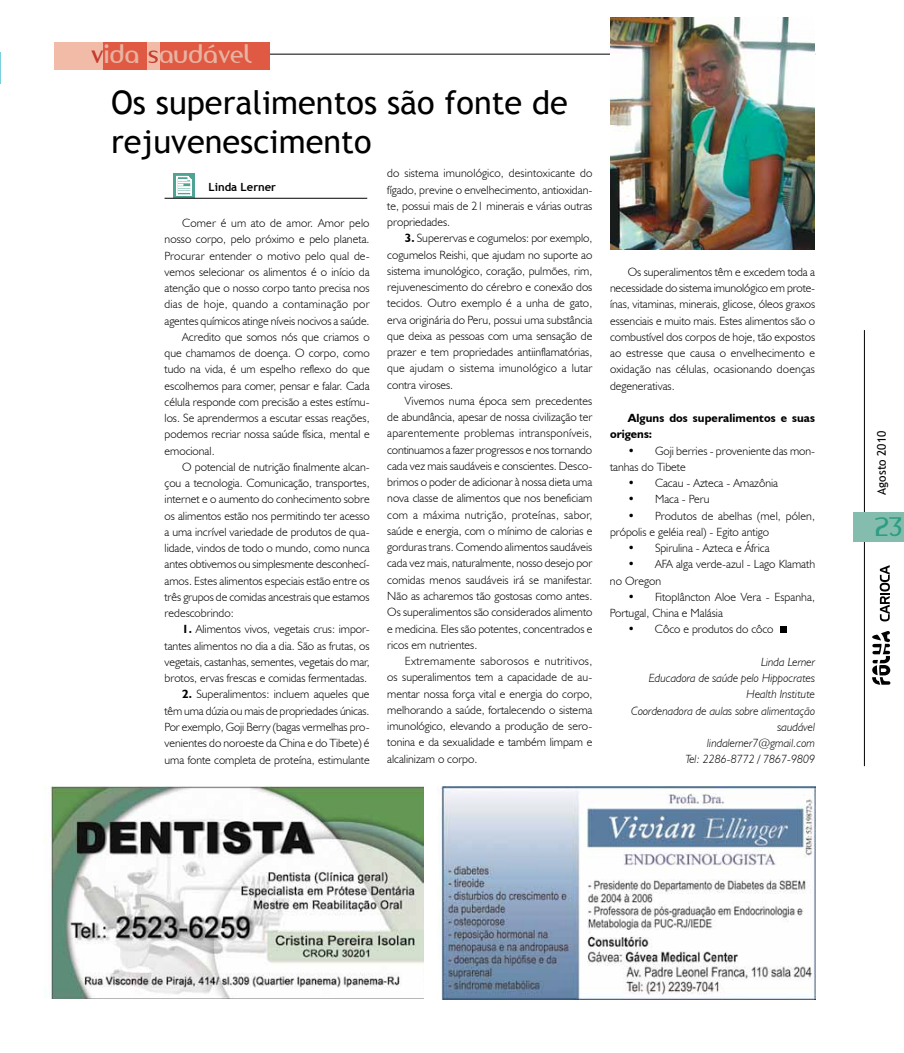
<style>
.page{position:relative;width:904px;height:1053px;background:#fff}
.page>*{position:absolute;margin:0;border:0;box-sizing:border-box;transform-origin:0 0}
.t1{font:32.5px/39px "Trebuchet MS";color:#000}
.t2{font:25px "Amerika Sans";color:#e6b4a2}
.t3{font:25px "Amerika Sans";color:#2d9d83}
.t4{font:300 11.88px/16.2px "Humanist 521 BT";color:#000;text-align:justify}
.t5{font:italic 300 11.88px/16.2px "Humanist 521 BT";color:#000;text-align:right}
.t6{font:700 11.88px/16.2px "Humanist 521 BT";letter-spacing:.01em;color:#000}
.t7{font:300 11.88px "Humanist 521 BT";letter-spacing:.02em;color:#000}
.t8{font:11.88px "Trebuchet MS";color:#000}
.t9{font:700 11.25px "Trebuchet MS";color:#000}
.s1{color:#c43b2f}
.s2{font-weight:700}
</style>
<div class="page">
<hr style="left:864px;top:330px;width:1px;height:436px;background:#000">
<div style="left:853px;top:512px;width:51px;height:29px;background:#84bdad"></div>
<svg style="left:872px;top:631px;width:18px;height:53px"></svg>
<svg style="left:879px;top:565px;width:10px;height:56px"></svg>
<hr style="left:0;top:52px;width:1px;height:31px;background:#7bd0de">
<div style="left:173px;top:173px;width:22px;height:25px;background:#4fa392"></div>
<svg style="left:176px;top:176px;width:16px;height:20px"></svg>
<hr style="left:164px;top:198px;width:203px;height:1px;background:#000">
<img style="left:43px;top:786px;width:381px;height:212px">
<img style="left:440px;top:786px;width:376px;height:213px">
<hr style="left:165px;top:54px;width:650px;height:1px;background:#000">
<div style="left:55px;top:42px;width:215px;height:28px;background:#e05942"></div>
<div style="left:55px;top:42px;width:48px;height:28px;background:#f1bba7"></div>
<div style="left:147px;top:42px;width:12px;height:28px;background:#f1bba7"></div>
<img style="left:610px;top:17px;width:204px;height:232px">
<div style="left:780px;top:626px;width:6px;height:7px;background:#000"></div>
<h2 class="t2" style="left:91px;top:38px;width:162px"><span class="s1">v</span>ida <span class="s1">s</span>audável</h2>
<h1 class="t1" style="left:111px;top:83px;width:458px">Os superalimentos são fonte de rejuvenescimento</h1>
<p class="t9" style="left:208px;top:180px;width:69px">Linda Lerner</p>
<p class="t4" style="left:182px;top:215px;width:189px">Comer é um ato de amor. Amor pelo</p>
<p class="t4" style="left:164px;top:231px;width:206px">nosso corpo, pelo próximo e pelo planeta.</p>
<p class="t4" style="left:164px;top:247px;width:207px">Procurar entender o motivo pelo qual de-</p>
<p class="t4" style="left:164px;top:263px;width:207px">vemos selecionar os alimentos é o início da</p>
<p class="t4" style="left:164px;top:280px;width:207px">atenção que o nosso corpo tanto precisa nos</p>
<p class="t7" style="left:164px;top:297px;width:206px">dias de hoje, quando a contaminação por</p>
<p class="t4" style="left:164px;top:312px;width:206px">agentes químicos atinge níveis nocivos a saúde.</p>
<p class="t4" style="left:182px;top:328px;width:189px">Acredito que somos nós que criamos o</p>
<p class="t4" style="left:164px;top:345px;width:207px">que chamamos de doença. O corpo, como</p>
<p class="t4" style="left:164px;top:361px;width:207px">tudo na vida, é um espelho reflexo do que</p>
<p class="t4" style="left:164px;top:377px;width:207px">escolhemos para comer, pensar e falar. Cada</p>
<p class="t4" style="left:164px;top:393px;width:207px">célula responde com precisão a estes estímu-</p>
<p class="t4" style="left:164px;top:410px;width:207px">los. Se aprendermos a escutar essas reações,</p>
<p class="t4" style="left:164px;top:426px;width:207px">podemos recriar nossa saúde física, mental e</p>
<p class="t4" style="left:164px;top:442px;width:52px">emocional.</p>
<p class="t4" style="left:182px;top:458px;width:189px">O potencial de nutrição finalmente alcan-</p>
<p class="t4" style="left:164px;top:474px;width:207px">çou a tecnologia. Comunicação, transportes,</p>
<p class="t4" style="left:164px;top:491px;width:207px">internet e o aumento do conhecimento sobre</p>
<p class="t4" style="left:164px;top:507px;width:207px">os alimentos estão nos permitindo ter acesso</p>
<p class="t4" style="left:164px;top:523px;width:207px">a uma incrível variedade de produtos de qua-</p>
<p class="t4" style="left:164px;top:539px;width:207px">lidade, vindos de todo o mundo, como nunca</p>
<p class="t4" style="left:164px;top:556px;width:207px">antes obtivemos ou simplesmente desconhecí-</p>
<p class="t4" style="left:164px;top:572px;width:207px">amos. Estes alimentos especiais estão entre os</p>
<p class="t4" style="left:164px;top:588px;width:206px">três grupos de comidas ancestrais que estamos</p>
<p class="t4" style="left:164px;top:604px;width:71px">redescobrindo:</p>
<p class="t4" style="left:164px;top:621px;width:207px;text-indent:18px"><span class="s2">1.</span> Alimentos vivos, vegetais crus: impor&shy;tantes alimentos no dia a dia. São as frutas, os vegetais, castanhas, sementes, vegetais do mar, brotos, ervas frescas e comidas fermentadas.</p>
<p class="t4" style="left:164px;top:686px;width:207px;text-indent:18px"><span class="s2">2.</span> Superalimentos: incluem aqueles que têm uma dúzia ou mais de propriedades únicas.<br>Por exemplo, Goji Berry (bagas vermelhas pro&shy;venientes do noroeste da China e do Tibete) é uma fonte completa de proteína, estimulante</p>
<p class="t4" style="left:387px;top:165px;width:207px">do sistema imunológico, desintoxicante do fígado, previne o envelhecimento, antioxidan&shy;te, possui mais de 21 minerais e várias outras propriedades.</p>
<p class="t4" style="left:387px;top:230px;width:207px;text-indent:18px"><span class="s2">3.</span> Superervas e cogumelos: por exemplo, cogumelos Reishi, que ajudam no suporte ao sistema imunológico, coração, pulmões, rim, rejuvenescimento do cérebro e conexão dos tecidos. Outro exemplo é a unha de gato, erva originária do Peru, possui uma substância que deixa as pessoas com uma sensação de prazer e tem propriedades antiinflamatórias, que ajudam o sistema imunológico a lutar contra viroses.</p>
<p class="t4" style="left:387px;top:392px;width:207px;text-indent:18px">Vivemos numa época sem precedentes de abundância, apesar de nossa civilização ter aparentemente problemas intransponíveis, continuamos a fazer progressos e nos tornando cada vez mais saudáveis e conscientes. Desco&shy;brimos o poder de adicionar à nossa dieta uma nova classe de alimentos que nos beneficiam com a máxima nutrição, proteínas, sabor, saúde e energia, com o mínimo de calorias e gorduras trans. Comendo alimentos saudáveis cada vez mais, naturalmente, nosso desejo por comidas menos saudáveis irá se manifestar.<br>Não as acharemos tão gostosas como antes.<br>Os superalimentos são considerados alimento e medicina. Eles são potentes, concentrados e ricos em nutrientes.</p>
<p class="t4" style="left:387px;top:652px;width:207px;text-indent:18px">Extremamente saborosos e nutritivos, os superalimentos tem a capacidade de au&shy;mentar nossa força vital e energia do corpo, melhorando a saúde, fortalecendo o sistema imunológico, elevando a produção de sero&shy;tonina e da sexualidade e também limpam e alcalinizam o corpo.</p>
<p class="t4" style="left:610px;top:263px;width:207px;text-indent:18px">Os superalimentos têm e excedem toda a necessidade do sistema imunológico em prote&shy;ínas, vitaminas, minerais, glicose, óleos graxos essenciais e muito mais. Estes alimentos são o combustível dos corpos de hoje, tão expostos ao estresse que causa o envelhecimento e oxidação nas células, ocasionando doenças degenerativas.</p>
<p class="t6" style="left:610px;top:409px;width:206px;text-indent:18px">Alguns dos superalimentos e suas origens:</p>
<p class="t4" style="left:610px;top:442px;width:207px;text-indent:18px">• Goji berries - proveniente das mon&shy;tanhas do Tibete</p>
<p class="t4" style="left:627px;top:474px;width:152px">• Cacau - Azteca - Amazônia</p>
<p class="t4" style="left:627px;top:491px;width:83px">• Maca - Peru</p>
<p class="t4" style="left:610px;top:507px;width:207px;text-indent:18px">• Produtos de abelhas (mel, pólen, própolis e geléia real) - Egito antigo</p>
<p class="t4" style="left:627px;top:539px;width:143px">• Spirulina - Azteca e África</p>
<p class="t4" style="left:610px;top:556px;width:207px;text-indent:18px">• AFA alga verde-azul - Lago Klamath no Oregon</p>
<p class="t4" style="left:610px;top:588px;width:207px;text-indent:18px">• Fitoplâncton Aloe Vera - Espanha,<br>Portugal, China e Malásia</p>
<p class="t4" style="left:627px;top:621px;width:147px">• Côco e produtos do côco</p>
<p class="t5" style="left:631px;top:653px;width:185px">Linda Lerner<br>Educadora de saúde pelo Hippocrates<br>Health Institute<br>Coordenadora de aulas sobre alimentação saudável<br>lindalerner7@gmail.com<br>Tel: 2286-8772 / 7867-9809</p>
<p class="t8" style="left:874px;top:494px;width:65px;rotate:-90deg">Agosto 2010</p>
<h2 class="t3" style="left:874px;top:510px;width:29px">23</h2>
</div>
